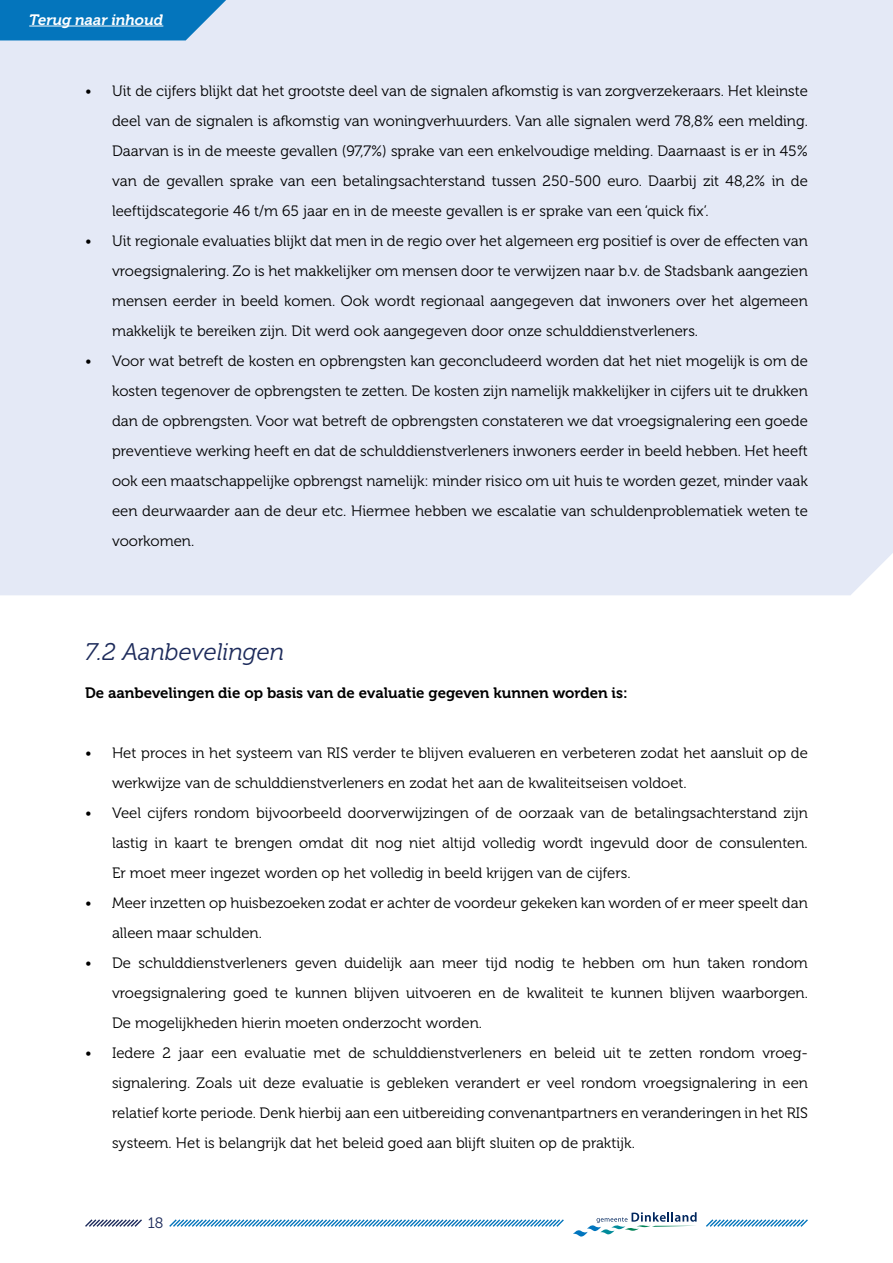
<style>
.page{position:relative;width:893px;height:1263px;background:#fff}
.page>*{position:absolute;margin:0;border:0;box-sizing:border-box;transform-origin:0 0}
.t1{font:italic 24px "Museo 300";color:#1d2b5b}
.t2{font:15px/30px "Museo 300";color:#000;text-align:justify}
.t3{font:15px "Museo 700";color:#000}
.t4{font:italic 15px "Museo 700";color:#fff}
.t5{font:15px "Museo 300";color:#1d2b5b}
</style>
<div class="page">
<div style="left:0;top:0;width:893px;height:595px;background:#e4e9f6"></div>
<svg style="left:169px;top:1219px;width:395px;height:8px"></svg>
<svg style="left:85px;top:1219px;width:57px;height:8px"></svg>
<svg style="left:706px;top:1219px;width:102px;height:8px"></svg>
<svg style="left:0;top:0;width:226px;height:40px;background:#1980c1"></svg>
<hr style="left:29px;top:26px;width:134px;height:1px;background:#fff">
<svg style="left:573px;top:1212px;width:124px;height:24px"></svg>
<p class="t4" style="left:29px;top:11px;width:136px">Terug naar inhoud</p>
<p class="t2" style="left:112px;top:76px;width:697px;text-indent:-27px">• Uit de cijfers blijkt dat het grootste deel van de signalen afkomstig is van zorgverzekeraars. Het kleinste deel van de signalen is afkomstig van woningverhuurders. Van alle signalen werd 78,8% een melding.<br>Daarvan is in de meeste gevallen (97,7%) sprake van een enkelvoudige melding. Daarnaast is er in 45% van de gevallen sprake van een betalingsachterstand tussen 250-500 euro. Daarbij zit 48,2% in de leeftijdscategorie 46 t/m 65 jaar en in de meeste gevallen is er sprake van een ‘quick fix’.</p>
<p class="t2" style="left:112px;top:226px;width:697px;text-indent:-27px">• Uit regionale evaluaties blijkt dat men in de regio over het algemeen erg positief is over de effecten van vroegsignalering. Zo is het makkelijker om mensen door te verwijzen naar b.v. de Stadsbank aangezien mensen eerder in beeld komen. Ook wordt regionaal aangegeven dat inwoners over het algemeen makkelijk te bereiken zijn. Dit werd ook aangegeven door onze schulddienstverleners.</p>
<p class="t2" style="left:112px;top:346px;width:697px;text-indent:-27px">• Voor wat betreft de kosten en opbrengsten kan geconcludeerd worden dat het niet mogelijk is om de kosten tegenover de opbrengsten te zetten. De kosten zijn namelijk makkelijker in cijfers uit te drukken dan de opbrengsten. Voor wat betreft de opbrengsten constateren we dat vroegsignalering een goede preventieve werking heeft en dat de schulddienstverleners inwoners eerder in beeld hebben. Het heeft ook een maatschappelijke opbrengst namelijk: minder risico om uit huis te worden gezet, minder vaak een deurwaarder aan de deur etc. Hiermee hebben we escalatie van schuldenproblematiek weten te voorkomen.</p>
<h1 class="t1" style="left:85px;top:639px;width:201px">7.2 Aanbevelingen</h1>
<p class="t3" style="left:85px;top:684px;width:544px">De aanbevelingen die op basis van de evaluatie gegeven kunnen worden is:</p>
<p class="t2" style="left:112px;top:738px;width:697px;text-indent:-27px">• Het proces in het systeem van RIS verder te blijven evalueren en verbeteren zodat het aansluit op de werkwijze van de schulddienstverleners en zodat het aan de kwaliteitseisen voldoet.</p>
<p class="t2" style="left:112px;top:798px;width:697px;text-indent:-27px">• Veel cijfers rondom bijvoorbeeld doorverwijzingen of de oorzaak van de betalingsachterstand zijn lastig in kaart te brengen omdat dit nog niet altijd volledig wordt ingevuld door de consulenten.<br>Er moet meer ingezet worden op het volledig in beeld krijgen van de cijfers.</p>
<p class="t2" style="left:112px;top:888px;width:697px;text-indent:-27px">• Meer inzetten op huisbezoeken zodat er achter de voordeur gekeken kan worden of er meer speelt dan alleen maar schulden.</p>
<p class="t2" style="left:112px;top:948px;width:697px;text-indent:-27px">• De schulddienstverleners geven duidelijk aan meer tijd nodig te hebben om hun taken rondom vroegsignalering goed te kunnen blijven uitvoeren en de kwaliteit te kunnen blijven waarborgen.<br>De mogelijkheden hierin moeten onderzocht worden.</p>
<p class="t2" style="left:112px;top:1038px;width:697px;text-indent:-27px">• Iedere 2 jaar een evaluatie met de schulddienstverleners en beleid uit te zetten rondom vroeg&shy;signalering. Zoals uit deze evaluatie is gebleken verandert er veel rondom vroegsignalering in een relatief korte periode. Denk hierbij aan een uitbereiding convenantpartners en veranderingen in het RIS systeem. Het is belangrijk dat het beleid goed aan blijft sluiten op de praktijk.</p>
<p class="t5" style="left:148px;top:1215px;width:17px">18</p>
</div>
